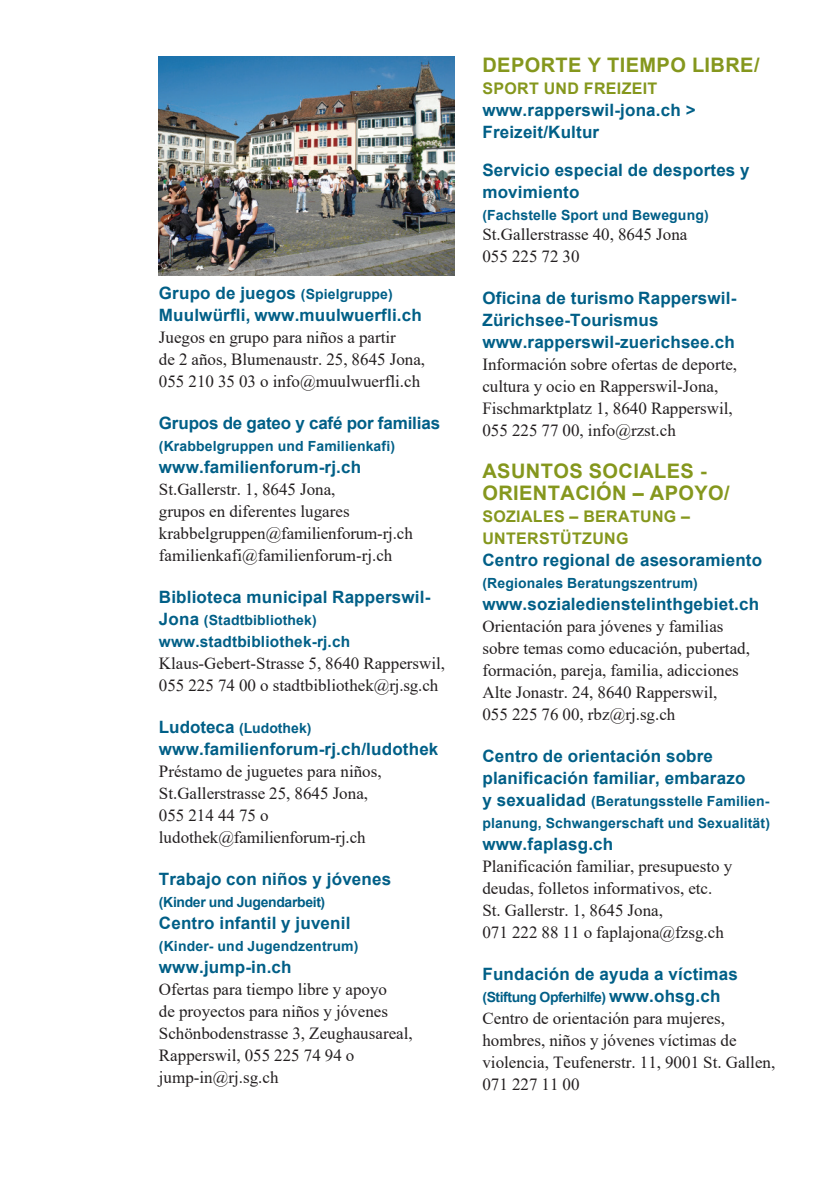
<style>
.page{position:relative;width:840px;height:1191px;background:#fff}
.page>*{position:absolute;margin:0;border:0;box-sizing:border-box;transform-origin:0 0}
.t1{font:700 20px/22px "Arial";letter-spacing:.02em;color:#85971d}
.t2{font:17px/22px "Times New Roman";color:#231f20}
.t3{font:700 17px/22px "Arial";letter-spacing:.01em;color:#005f87}
.t4{font:700 17px "Arial";letter-spacing:-.01em;color:#005f87}
.t5{font:700 16px/22px "Arial";letter-spacing:.02em;color:#85971d}
.t6{font:700 15.4px "Arial";letter-spacing:.01em;color:#005f87}
.t7{font:700 14px/22px "Arial";letter-spacing:.01em;color:#005f87}
.t8{font:700 14px "Arial";letter-spacing:-.03em;color:#005f87}
.t9{font:700 14px "Arial";letter-spacing:-.025em;color:#005f87}
.s1{font-size:14px}
.s2{font-size:17px}
</style>
<div class="page">
<img style="left:159px;top:57px;width:295px;height:218px">
<p class="t3" style="left:159px;top:282px;width:264px">Grupo de juegos <span class="s1">(Spielgruppe)<br></span>Muulwürfli, www.muulwuerfli.ch</p>
<p class="t2" style="left:159px;top:325px;width:267px">Juegos en grupo para niños a partir<br>de 2 años, Blumenaustr. 25, 8645 Jona,<br>055 210 35 03 o info@muulwuerfli.ch</p>
<p class="t4" style="left:159px;top:411px;width:282px">Grupos de gateo y café por familias</p>
<p class="t7" style="left:159px;top:435px;width:237px">(Krabbelgruppen und Familienkafi)</p>
<p class="t3" style="left:159px;top:456px;width:204px">www.familienforum-rj.ch</p>
<p class="t2" style="left:159px;top:477px;width:255px">St.Gallerstr. 1, 8645 Jona,<br>grupos en diferentes lugares krabbelgruppen@familienforum-rj.ch familienkafi@familienforum-rj.ch</p>
<p class="t3" style="left:159px;top:586px;width:273px">Biblioteca municipal Rapperswil-</p>
<p class="t7" style="left:159px;top:609px;width:159px"><span class="s2">Jona</span> (Stadtbibliothek)</p>
<p class="t6" style="left:159px;top:630px;width:193px">www.stadtbibliothek-rj.ch</p>
<p class="t2" style="left:159px;top:651px;width:287px">Klaus-Gebert-Strasse 5, 8640 Rapperswil,<br>055 225 74 00 o stadtbibliothek@rj.sg.ch</p>
<p class="t7" style="left:159px;top:717px;width:154px"><span class="s2">Ludoteca</span> (Ludothek)</p>
<p class="t3" style="left:159px;top:738px;width:281px">www.familienforum-rj.ch/ludothek</p>
<p class="t2" style="left:159px;top:759px;width:224px">Préstamo de juguetes para niños,<br>St.Gallerstrasse 25, 8645 Jona,<br>055 214 44 75 o ludothek@familienforum-rj.ch</p>
<p class="t3" style="left:159px;top:868px;width:234px">Trabajo con niños y jóvenes</p>
<p class="t9" style="left:159px;top:892px;width:168px">(Kinder und Jugendarbeit)</p>
<p class="t3" style="left:159px;top:912px;width:193px">Centro infantil y juvenil</p>
<p class="t7" style="left:159px;top:935px;width:201px">(Kinder- und Jugendzentrum)</p>
<p class="t3" style="left:159px;top:956px;width:134px">www.jump-in.ch</p>
<p class="t2" style="left:159px;top:977px;width:255px">Ofertas para tiempo libre y apoyo<br>de proyectos para niños y jóvenes<br>Schönbodenstrasse 3, Zeughausareal,<br>Rapperswil, 055 225 74 94 o jump-in@rj.sg.ch</p>
<p class="t1" style="left:482px;top:54px;width:278px">DEPORTE Y TIEMPO LIBRE/</p>
<p class="t5" style="left:482px;top:77px;width:176px">SPORT UND FREIZEIT</p>
<p class="t3" style="left:482px;top:99px;width:214px">www.rapperswil-jona.ch &gt;<br>Freizeit/Kultur</p>
<p class="t3" style="left:482px;top:159px;width:269px">Servicio especial de desportes y movimiento</p>
<p class="t7" style="left:482px;top:204px;width:228px">(Fachstelle Sport und Bewegung)</p>
<p class="t2" style="left:482px;top:223px;width:206px">St.Gallerstrasse 40, 8645 Jona<br>055 225 72 30</p>
<p class="t3" style="left:482px;top:287px;width:255px">Oficina de turismo Rapperswil-<br>Zürichsee-Tourismus www.rapperswil-zuerichsee.ch</p>
<p class="t2" style="left:482px;top:353px;width:256px">Información sobre ofertas de deporte, cultura y ocio en Rapperswil-Jona, Fischmarktplatz 1, 8640 Rapperswil, 055 225 77 00, info@rzst.ch</p>
<p class="t1" style="left:482px;top:460px;width:249px">ASUNTOS SOCIALES -<br>ORIENTACIÓN – APOYO/</p>
<p class="t5" style="left:482px;top:506px;width:209px">SOZIALES – BERATUNG –<br>UNTERSTÜTZUNG</p>
<p class="t3" style="left:482px;top:549px;width:281px">Centro regional de asesoramiento</p>
<p class="t7" style="left:482px;top:572px;width:217px">(Regionales Beratungszentrum)</p>
<p class="t3" style="left:482px;top:593px;width:278px">www.sozialedienstelinthgebiet.ch</p>
<p class="t2" style="left:482px;top:615px;width:269px">Orientación para jóvenes y familias sobre temas como educación, pubertad, formación, pareja, familia, adicciones Alte Jonastr. 24, 8640 Rapperswil,<br>055 225 76 00, rbz@rj.sg.ch</p>
<p class="t3" style="left:482px;top:745px;width:264px">Centro de orientación sobre planificación familiar, embarazo</p>
<p class="t7" style="left:482px;top:790px;width:289px"><span class="s2">y sexualidad</span> (Beratungsstelle Familien&shy;planung, Schwangerschaft und Sexualität)</p>
<p class="t3" style="left:482px;top:833px;width:132px">www.faplasg.ch</p>
<p class="t2" style="left:482px;top:855px;width:251px">Planificación familiar, presupuesto y deudas, folletos informativos, etc.<br>St. Gallerstr. 1, 8645 Jona,<br>071 222 88 11 o faplajona@fzsg.ch</p>
<p class="t3" style="left:482px;top:963px;width:257px">Fundación de ayuda a víctimas</p>
<p class="t8" style="left:482px;top:987px;width:239px">(Stiftung Opferhilfe) <span class="s2">www.ohsg.ch</span></p>
<p class="t2" style="left:482px;top:1007px;width:294px">Centro de orientación para mujeres, hombres, niños y jóvenes víctimas de violencia, Teufenerstr. 11, 9001 St. Gallen,<br>071 227 11 00</p>
</div>
